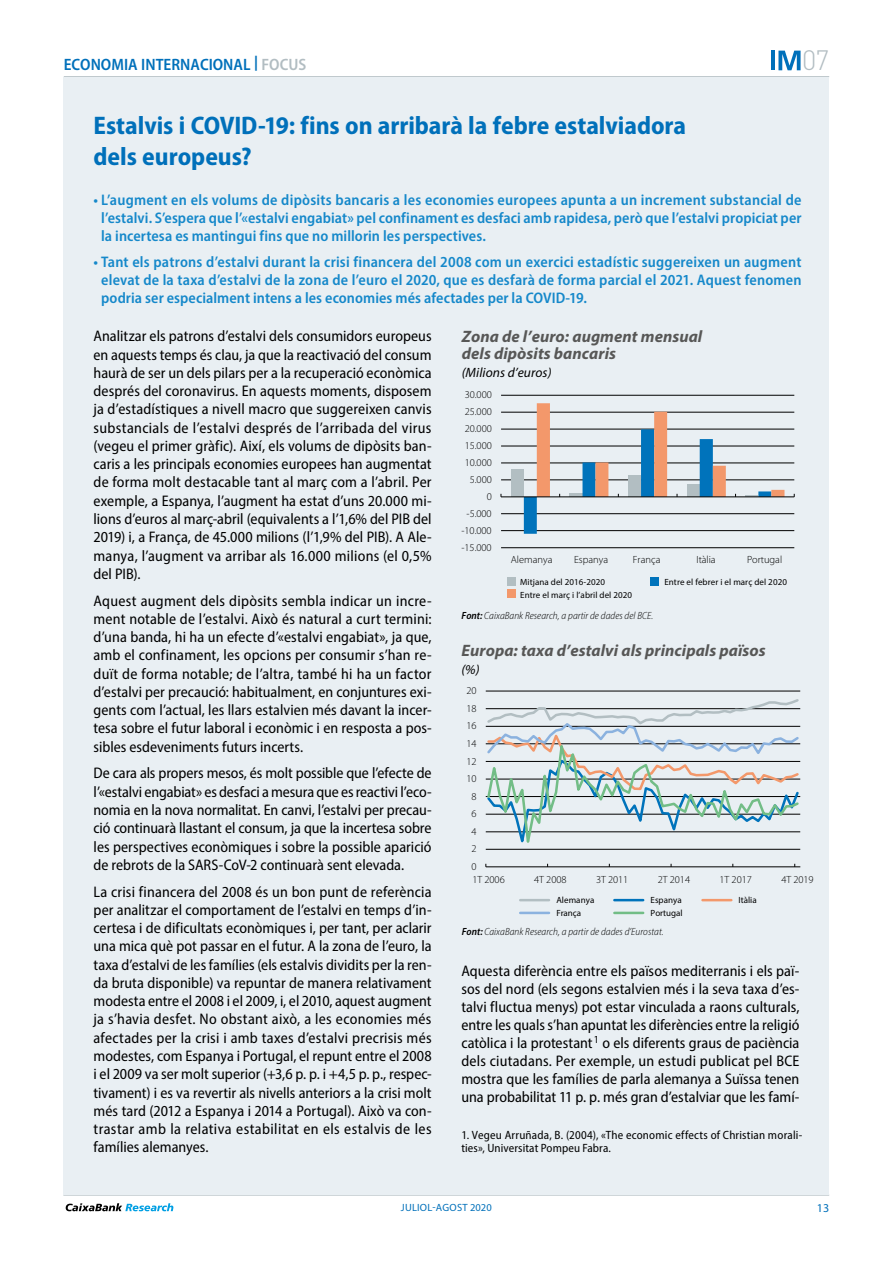
<style>
.page{position:relative;width:893px;height:1263px;background:#fff}
.page>*{position:absolute;margin:0;border:0;box-sizing:border-box;transform-origin:0 0}
.t1{font:300 27.6px "DIN Pro";color:#b2bdc2}
.t2{font:700 semi-condensed 25.5px/30.6px "Myriad Pro";letter-spacing:-.005em;color:#0070ba}
.t3{font:italic 700 16.5px/16.4px "Myriad Pro";letter-spacing:.005em;color:#575756}
.t4{font:600 semi-condensed 16.5px "Myriad Pro";color:#0070ba}
.t5{font:semi-condensed 15.3px/18.3px "Myriad Pro";color:#000;text-align:justify}
.t6{font:600 semi-condensed 15.3px/18px "Myriad Pro";letter-spacing:.005em;color:#1588ca;text-align:justify}
.t7{font:italic 13.5px "Myriad Pro";letter-spacing:.005em;color:#000}
.t8{font:semi-condensed 12px/13.5px "Myriad Pro";letter-spacing:.015em;color:#000}
.t9{font:12px "Myriad Pro";color:#0070ba}
.t10{font:300 10.5px "Myriad Pro";letter-spacing:-.005em;color:#000}
.t11{font:italic 300 semi-condensed 10.5px "Myriad Pro";letter-spacing:.005em;color:#000}
.t12{font:10.5px "Myriad Pro";letter-spacing:.02em;color:#0070ba}
.t13{font:9px "Myriad Pro";letter-spacing:.01em;color:#000}
.s1{color:#b2bdc2}
.s2{font-weight:600}
</style>
<div class="page">
<hr style="left:64px;top:76px;width:765px;height:1px;background:#b2bdc2">
<hr style="left:63px;top:1195px;width:766px;height:1px;background:#b2bdc2">
<svg style="left:66px;top:1203px;width:107px;height:8px"></svg>
<svg style="left:778px;top:51px;width:23px;height:19px"></svg>
<hr style="left:771px;top:51px;width:4px;height:19px;background:#0070ba">
<div style="left:64px;top:77px;width:765px;height:1118px;background:#e9eff3"></div>
<hr style="left:501px;top:547px;width:293px;height:1px;background:#000">
<hr style="left:501px;top:530px;width:293px;height:1px;background:#000">
<hr style="left:501px;top:513px;width:293px;height:1px;background:#000">
<hr style="left:501px;top:480px;width:293px;height:1px;background:#000">
<hr style="left:501px;top:463px;width:293px;height:1px;background:#000">
<hr style="left:501px;top:446px;width:293px;height:1px;background:#000">
<hr style="left:501px;top:429px;width:293px;height:1px;background:#000">
<hr style="left:501px;top:412px;width:293px;height:1px;background:#000">
<hr style="left:501px;top:395px;width:293px;height:1px;background:#000">
<div style="left:511px;top:469px;width:13px;height:28px;background:#b2bec2"></div>
<hr style="left:501px;top:496px;width:293px;height:1px;background:#000">
<svg style="left:524px;top:403px;width:260px;height:131px"></svg>
<div style="left:508px;top:577px;width:8px;height:8px;background:#b2bec2"></div>
<div style="left:650px;top:577px;width:9px;height:8px;background:#0073bb"></div>
<div style="left:508px;top:590px;width:8px;height:8px;background:#f3986b"></div>
<hr style="left:486px;top:691px;width:314px;height:1px;background:#000">
<hr style="left:486px;top:866px;width:314px;height:1px;background:#000">
<svg style="left:485px;top:699px;width:316px;height:151px"></svg>
<hr style="left:520px;top:899px;width:29px;height:2px;background:#b2bec2">
<hr style="left:614px;top:899px;width:29px;height:2px;background:#0073bb">
<hr style="left:702px;top:899px;width:29px;height:2px;background:#f3986b">
<hr style="left:520px;top:912px;width:29px;height:2px;background:#8bb2df">
<hr style="left:614px;top:912px;width:29px;height:2px;background:#72bd86">
<p class="t4" style="left:64px;top:54px;width:244px">ECONOMIA INTERNACIONAL <sup>|</sup> <span class="s1">FOCUS</span></p>
<h1 class="t1" style="left:802px;top:39px;width:29px">07</h1>
<h2 class="t2" style="left:94px;top:110px;width:594px">Estalvis i COVID-19: fins on arribarà la febre estalviadora dels europeus?</h2>
<p class="t6" style="left:101px;top:190px;width:702px;text-indent:-8px">• L’augment en els volums de dipòsits bancaris a les economies europees apunta a un increment substancial de l’estalvi. S’espera que l’«estalvi engabiat» pel confinament es desfaci amb rapidesa, però que l’estalvi propiciat per la incertesa es mantingui fins que no millorin les perspectives.</p>
<p class="t6" style="left:101px;top:253px;width:702px;text-indent:-8px">• Tant els patrons d’estalvi durant la crisi financera del 2008 com un exercici estadístic suggereixen un augment elevat de la taxa d’estalvi de la zona de l’euro el 2020, que es desfarà de forma parcial el 2021. Aquest fenomen podria ser especialment intens a les economies més afectades per la COVID-19.</p>
<p class="t5" style="left:94px;top:327px;width:340px">Analitzar els patrons d’estalvi dels consumidors europeus en aquests temps és clau, ja que la reactivació del consum haurà de ser un dels pilars per a la recuperació econòmica després del coronavirus. En aquests moments, disposem ja d’estadístiques a nivell macro que suggereixen canvis substancials de l’estalvi després de l’arribada del virus (vegeu el primer gràfic). Així, els volums de dipòsits ban&shy;caris a les principals economies europees han augmentat de forma molt destacable tant al març com a l’abril. Per exemple, a Espanya, l’augment ha estat d’uns 20.000 mi&shy;lions d’euros al març-abril (equivalents a l’1,6% del PIB del 2019) i, a França, de 45.000 milions (l’1,9% del PIB). A Ale&shy;manya, l’augment va arribar als 16.000 milions (el 0,5% del PIB).</p>
<p class="t5" style="left:94px;top:591px;width:340px">Aquest augment dels dipòsits sembla indicar un incre&shy;ment notable de l’estalvi. Això és natural a curt termini: d’una banda, hi ha un efecte d’«estalvi engabiat», ja que, amb el confinament, les opcions per consumir s’han re&shy;duït de forma notable; de l’altra, també hi ha un factor d’estalvi per precaució: habitualment, en conjuntures exi&shy;gents com l’actual, les llars estalvien més davant la incer&shy;tesa sobre el futur laboral i econòmic i en resposta a pos&shy;sibles esdeveniments futurs incerts.</p>
<p class="t5" style="left:94px;top:764px;width:340px">De cara als propers mesos, és molt possible que l’efecte de l’«estalvi engabiat» es desfaci a mesura que es reactivi l’eco&shy;nomia en la nova normalitat. En canvi, l’estalvi per precau&shy;ció continuarà llastant el consum, ja que la incertesa sobre les perspectives econòmiques i sobre la possible aparició de rebrots de la SARS-CoV-2 continuarà sent elevada.</p>
<p class="t5" style="left:94px;top:882px;width:340px">La crisi financera del 2008 és un bon punt de referència per analitzar el comportament de l’estalvi en temps d’in&shy;certesa i de dificultats econòmiques i, per tant, per aclarir una mica què pot passar en el futur. A la zona de l’euro, la taxa d’estalvi de les famílies (els estalvis dividits per la ren&shy;da bruta disponible) va repuntar de manera relativament modesta entre el 2008 i el 2009, i, el 2010, aquest augment ja s’havia desfet. No obstant això, a les economies més afectades per la crisi i amb taxes d’estalvi precrisis més modestes, com Espanya i Portugal, el repunt entre el 2008 i el 2009 va ser molt superior (+3,6 p. p. i +4,5 p. p., respec&shy;tivament) i es va revertir als nivells anteriors a la crisi molt més tard (2012 a Espanya i 2014 a Portugal). Això va con&shy;trastar amb la relativa estabilitat en els estalvis de les famílies alemanyes.</p>
<p class="t3" style="left:462px;top:328px;width:242px">Zona de l’euro: augment mensual dels dipòsits bancaris</p>
<p class="t7" style="left:462px;top:364px;width:91px">(Milions d’euros)</p>
<p class="t10" style="left:465px;top:389px;width:29px">30.000</p>
<p class="t10" style="left:465px;top:406px;width:29px">25.000</p>
<p class="t10" style="left:465px;top:423px;width:29px">20.000</p>
<p class="t10" style="left:465px;top:440px;width:29px">15.000</p>
<p class="t10" style="left:465px;top:457px;width:29px">10.000</p>
<p class="t10" style="left:470px;top:474px;width:24px">5.000</p>
<p class="t10" style="left:487px;top:491px;width:7px">0</p>
<p class="t10" style="left:467px;top:508px;width:27px">-5.000</p>
<p class="t10" style="left:461px;top:525px;width:32px">-10.000</p>
<p class="t10" style="left:461px;top:541px;width:32px">-15.000</p>
<p class="t10" style="left:511px;top:554px;width:43px">Alemanya</p>
<p class="t10" style="left:574px;top:554px;width:36px">Espanya</p>
<p class="t10" style="left:633px;top:554px;width:29px">França</p>
<p class="t10" style="left:696px;top:554px;width:21px">Itàlia</p>
<p class="t10" style="left:747px;top:554px;width:37px">Portugal</p>
<p class="t13" style="left:520px;top:576px;width:86px">Mitjana del 2016-2020</p>
<p class="t13" style="left:664px;top:576px;width:124px">Entre el febrer i el març del 2020</p>
<p class="t13" style="left:520px;top:589px;width:113px">Entre el març i l’abril del 2020</p>
<p class="t11" style="left:462px;top:609px;width:193px"><span class="s2">Font:</span> CaixaBank Research, a partir de dades del BCE.</p>
<p class="t3" style="left:461px;top:642px;width:306px">Europa: taxa d’estalvi als principals països</p>
<p class="t7" style="left:461px;top:661px;width:20px">(%)</p>
<p class="t10" style="left:467px;top:685px;width:12px">20</p>
<p class="t10" style="left:467px;top:703px;width:12px">18</p>
<p class="t10" style="left:467px;top:720px;width:12px">16</p>
<p class="t10" style="left:467px;top:738px;width:12px">14</p>
<p class="t10" style="left:467px;top:755px;width:12px">12</p>
<p class="t10" style="left:467px;top:773px;width:12px">10</p>
<p class="t10" style="left:472px;top:790px;width:7px">8</p>
<p class="t10" style="left:472px;top:808px;width:7px">6</p>
<p class="t10" style="left:472px;top:826px;width:7px">4</p>
<p class="t10" style="left:472px;top:843px;width:7px">2</p>
<p class="t10" style="left:472px;top:861px;width:7px">0</p>
<p class="t10" style="left:472px;top:873px;width:34px">1T 2006</p>
<p class="t10" style="left:534px;top:873px;width:34px">4T 2008</p>
<p class="t10" style="left:596px;top:873px;width:34px">3T 2011</p>
<p class="t10" style="left:658px;top:873px;width:34px">2T 2014</p>
<p class="t10" style="left:719px;top:873px;width:34px">1T 2017</p>
<p class="t10" style="left:781px;top:873px;width:34px">4T 2019</p>
<p class="t13" style="left:556px;top:894px;width:40px">Alemanya</p>
<p class="t13" style="left:650px;top:894px;width:33px">Espanya</p>
<p class="t13" style="left:739px;top:894px;width:20px">Itàlia</p>
<p class="t13" style="left:556px;top:907px;width:26px">França</p>
<p class="t13" style="left:650px;top:907px;width:34px">Portugal</p>
<p class="t11" style="left:462px;top:926px;width:203px"><span class="s2">Font:</span> CaixaBank Research, a partir de dades d’Eurostat.</p>
<p class="t5" style="left:461px;top:961px;width:340px">Aquesta diferència entre els països mediterranis i els paï&shy;sos del nord (els segons estalvien més i la seva taxa d’es&shy;talvi fluctua menys) pot estar vinculada a raons culturals, entre les quals s’han apuntat les diferències entre la religió catòlica i la protestant<sup>1</sup> o els diferents graus de paciència dels ciutadans. Per exemple, un estudi publicat pel BCE mostra que les famílies de parla alemanya a Suïssa tenen una probabilitat 11 p. p. més gran d’estalviar que les famí-</p>
<p class="t8" style="left:461px;top:1128px;width:343px">1. Vegeu Arruñada, B. (2004), «The economic effects of Christian morali&shy;ties», Universitat Pompeu Fabra.</p>
<p class="t12" style="left:401px;top:1201px;width:92px">JULIOL-AGOST 2020</p>
<p class="t9" style="left:817px;top:1201px;width:14px">13</p>
</div>
